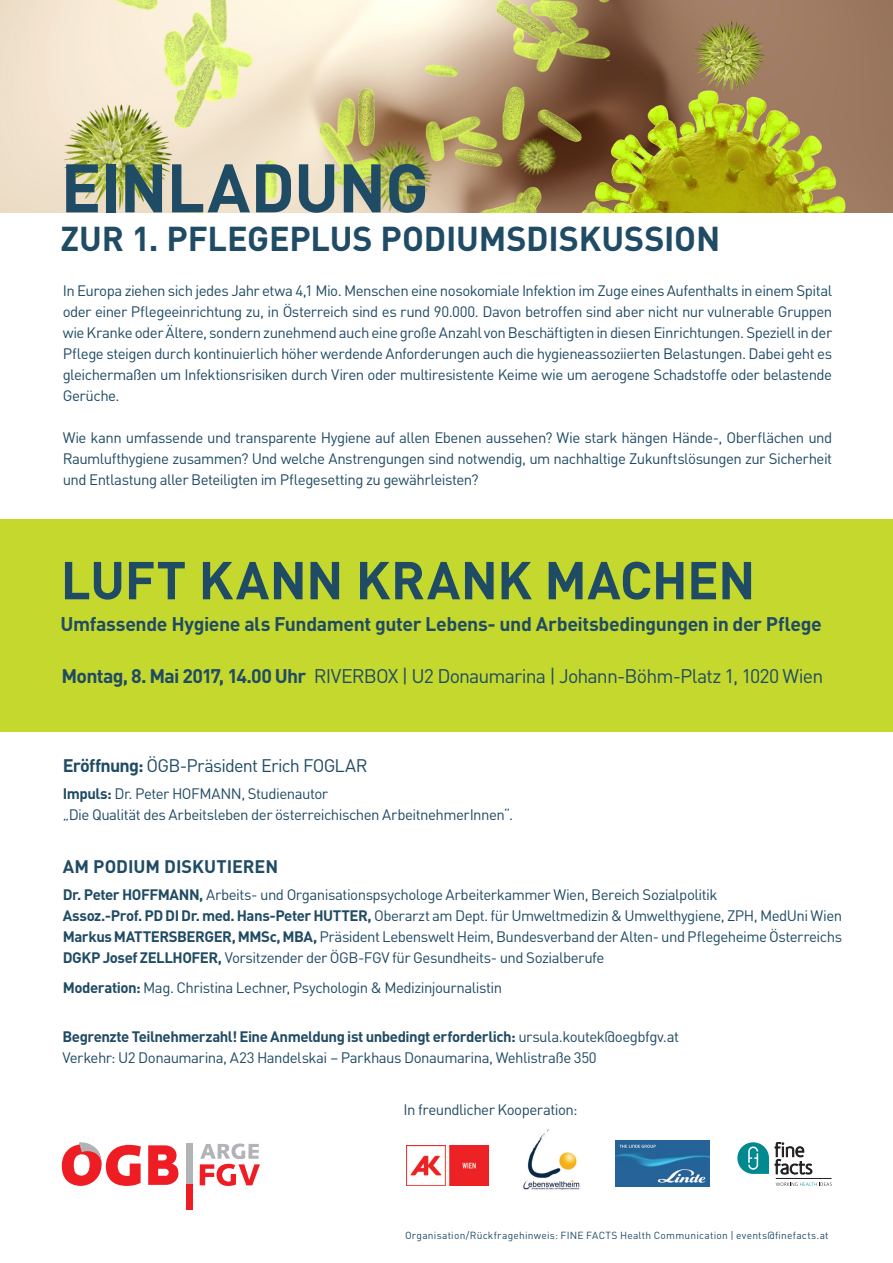
<style>
.page{position:relative;width:893px;height:1263px;background:#fff}
.page>*{position:absolute;margin:0;border:0;box-sizing:border-box;transform-origin:0 0}
.t1{font:700 67.5px "DIN";letter-spacing:-.015em;color:#204b64}
.t2{font:700 52.5px "DIN";letter-spacing:-.01em;color:#204b64}
.t3{font:700 34.05px "DIN";letter-spacing:-.005em;color:#204b64}
.t4{font:19.5px "DIN";letter-spacing:-.045em;color:#204b64}
.t5{font:700 19.5px "DIN";letter-spacing:-.025em;color:#204b64}
.t6{font:18px "DIN";letter-spacing:-.045em;color:#204b64}
.t7{font:700 18px "DIN";color:#204b64}
.t8{font:15px/21px "DIN";letter-spacing:-.035em;color:#204b64;text-align:justify}
.t9{font:700 15px "DIN";letter-spacing:-.03em;color:#204b64}
.t10{font:10.2px "DIN";letter-spacing:.02em;color:#204b64}
.s1{font-weight:700}
.s2{font-weight:400}
</style>
<div class="page">
<img style="left:0;top:0;width:893px;height:213px">
<div style="left:0;top:519px;width:893px;height:212px;background:#c4d82d"></div>
<img style="left:406px;top:1146px;width:82px;height:39px">
<svg style="left:776px;top:1182px;width:56px;height:4px"></svg>
<hr style="left:776px;top:1178px;width:55px;height:1px;background:#231f20">
<svg style="left:775px;top:1142px;width:37px;height:32px"></svg>
<svg style="left:737px;top:1142px;width:32px;height:32px"></svg>
<img style="left:523px;top:1129px;width:57px;height:61px">
<img style="left:615px;top:1140px;width:94px;height:47px">
<div style="left:187px;top:1143px;width:6px;height:41px;background:#b2b3b7"></div>
<div style="left:187px;top:1184px;width:6px;height:26px;background:#ee1d23"></div>
<svg style="left:148px;top:1145px;width:31px;height:40px"></svg>
<svg style="left:62px;top:1142px;width:79px;height:44px"></svg>
<svg style="left:200px;top:1143px;width:60px;height:43px"></svg>
<p class="t1" style="left:61px;top:144px;width:370px">EINLADUNG</p>
<p class="t3" style="left:61px;top:216px;width:661px">ZUR 1. PFLEGEPLUS PODIUMSDISKUSSION</p>
<p class="t8" style="left:63px;top:280px;width:771px">In Europa ziehen sich jedes Jahr etwa 4,1 Mio. Menschen eine nosokomiale Infektion im Zuge eines Aufenthalts in einem Spital oder einer Pflegeeinrichtung zu, in Österreich sind es rund 90.000. Davon betroffen sind aber nicht nur vulnerable Gruppen wie Kranke oder Ältere, sondern zunehmend auch eine große Anzahl von Beschäftigten in diesen Einrichtungen. Speziell in der Pflege steigen durch kontinuierlich höher werdende Anforderungen auch die hygieneassoziierten Belastungen. Dabei geht es gleichermaßen um Infektionsrisiken durch Viren oder multiresistente Keime wie um aerogene Schadstoffe oder belastende Gerüche.</p>
<p class="t8" style="left:63px;top:427px;width:771px">Wie kann umfassende und transparente Hygiene auf allen Ebenen aussehen? Wie stark hängen Hände-, Oberflächen und Raumlufthygiene zusammen? Und welche Anstrengungen sind notwendig, um nachhaltige Zukunftslösungen zur Sicherheit und Entlastung aller Beteiligten im Pflegesetting zu gewährleisten?</p>
<p class="t2" style="left:61px;top:546px;width:696px">LUFT KANN KRANK MACHEN</p>
<p class="t5" style="left:61px;top:611px;width:763px">Umfassende Hygiene als Fundament guter Lebens- und Arbeitsbedingungen in der Pflege</p>
<p class="t4" style="left:62px;top:663px;width:763px"><span class="s1">Montag, 8. Mai 2017, 14.00 Uhr</span> RIVERBOX | U2 Donaumarina | Johann-Böhm-Platz 1, 1020 Wien</p>
<p class="t6" style="left:63px;top:754px;width:306px"><span class="s1">Eröffnung:</span> ÖGB-Präsident Erich FOGLAR</p>
<p class="t8" style="left:63px;top:783px;width:452px"><span class="s1">Impuls:</span> Dr. Peter HOFMANN, Studienautor<br>„Die Qualität des Arbeitsleben der österreichischen ArbeitnehmerInnen“.</p>
<p class="t7" style="left:63px;top:855px;width:217px">AM PODIUM DISKUTIEREN</p>
<p class="t8" style="left:63px;top:884px;width:656px"><span class="s1">Dr. Peter HOFFMANN,</span> Arbeits- und Organisationspsychologe Arbeiterkammer Wien, Bereich Sozialpolitik</p>
<p class="t8" style="left:63px;top:905px;width:781px"><span class="s1">Assoz.-Prof. PD DI Dr. med. Hans-Peter HUTTER,</span> Oberarzt am Dept. für Umweltmedizin &amp; Umwelthygiene, ZPH, MedUni Wien</p>
<p class="t8" style="left:63px;top:926px;width:781px"><span class="s1">Markus MATTERSBERGER, MMSc, MBA,</span> Präsident Lebenswelt Heim, Bundesverband der Alten- und Pflegeheime Österreichs</p>
<p class="t8" style="left:63px;top:947px;width:543px"><span class="s1">DGKP Josef ZELLHOFER,</span> Vorsitzender der ÖGB-FGV für Gesundheits- und Sozialberufe</p>
<p class="t8" style="left:63px;top:976px;width:441px"><span class="s1">Moderation:</span> Mag. Christina Lechner, Psychologin &amp; Medizinjournalistin</p>
<p class="t9" style="left:63px;top:1026px;width:618px">Begrenzte Teilnehmerzahl! Eine Anmeldung ist unbedingt erforderlich: <span class="s2">ursula.koutek@oegbfgv.at</span></p>
<p class="t8" style="left:63px;top:1046px;width:536px">Verkehr: U2 Donaumarina, A23 Handelskai – Parkhaus Donaumarina, Wehlistraße 350</p>
<p class="t8" style="left:404px;top:1098px;width:176px">In freundlicher Kooperation:</p>
<p class="t10" style="left:405px;top:1229px;width:425px">Organisation/Rückfragehinweis: FINE FACTS Health Communication | events@finefacts.at</p>
</div>
